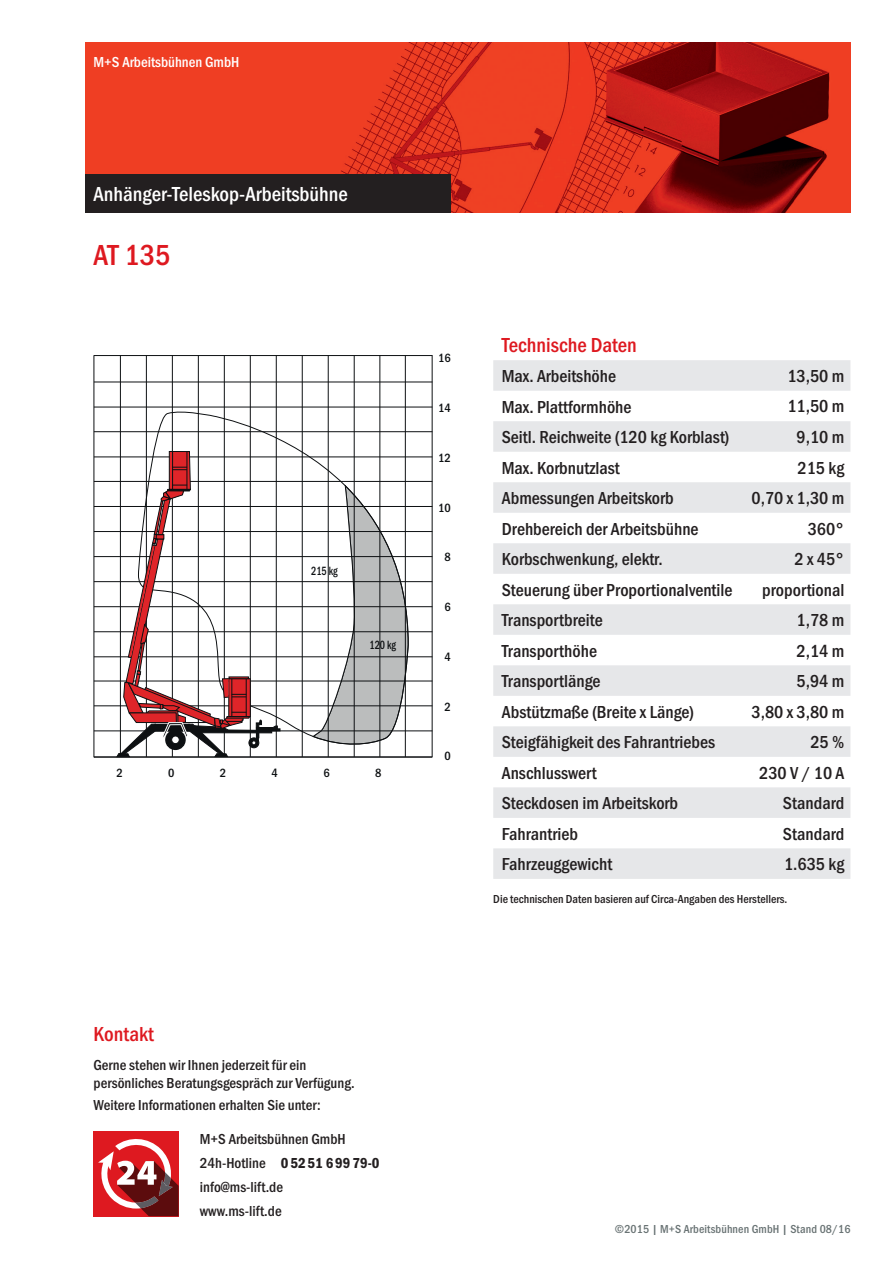
<style>
.page{position:relative;width:893px;height:1263px;background:#fff}
.page>*{position:absolute;margin:0;border:0;box-sizing:border-box;transform-origin:0 0}
.t1{font:30px "Franklin Got URWT Med Con";color:#de1920}
.t2{font:21px "Franklin Got URWT Med Con";color:#fff}
.t3{font:21px "Franklin Got URWT Med Con";color:#de1920}
.t4{font:18px "Franklin Got URWT Med Con";color:#231f20}
.t5{font:15px/18px "Franklin Got URWT Med Con";color:#231f20}
.t6{font:15px "Franklin Got URWT Dem Con";color:#231f20}
.t7{font:15px "Franklin Got URWT Med Con";color:#fff}
.t8{font:12.45px "Franklin Got URWT Med Con";color:#0d1012}
.t9{font:12.45px "Franklin Got URWT Med Con";color:#0d1012;scale:.83 1}
.t10{font:12px "Franklin Got URWT Med Con";color:#231f20}
.t11{font:12px "Franklin Got URWT Med Con";letter-spacing:.01em;color:#697374}
.s1{font-family:"Franklin Got URWT Med Con"}
</style>
<div class="page">
<div style="left:94px;top:1131px;width:85px;height:85px;background:#de1920"></div>
<svg style="left:98px;top:1139px;width:81px;height:77px"></svg>
<img style="left:85px;top:42px;width:765px;height:171px">
<div style="left:85px;top:174px;width:366px;height:39px;background:#231f20"></div>
<svg style="left:493px;top:360px;width:357px;height:519px;fill:#e6e7e9"></svg>
<svg style="left:138px;top:409px;width:219px;height:328px"></svg>
<hr style="left:94px;top:355px;width:338px;height:1px;background:#0d1012">
<hr style="left:94px;top:382px;width:338px;height:1px;background:#0d1012">
<hr style="left:94px;top:407px;width:338px;height:1px;background:#0d1012">
<hr style="left:94px;top:431px;width:338px;height:1px;background:#0d1012">
<hr style="left:94px;top:456px;width:338px;height:1px;background:#0d1012">
<hr style="left:94px;top:481px;width:338px;height:1px;background:#0d1012">
<hr style="left:94px;top:506px;width:338px;height:1px;background:#0d1012">
<hr style="left:94px;top:531px;width:338px;height:1px;background:#0d1012">
<hr style="left:94px;top:556px;width:338px;height:1px;background:#0d1012">
<hr style="left:94px;top:581px;width:338px;height:1px;background:#0d1012">
<hr style="left:94px;top:606px;width:338px;height:1px;background:#0d1012">
<hr style="left:94px;top:631px;width:338px;height:1px;background:#0d1012">
<hr style="left:94px;top:656px;width:338px;height:1px;background:#0d1012">
<hr style="left:94px;top:681px;width:338px;height:1px;background:#0d1012">
<hr style="left:94px;top:705px;width:338px;height:1px;background:#0d1012">
<hr style="left:94px;top:730px;width:338px;height:1px;background:#0d1012">
<hr style="left:94px;top:756px;width:338px;height:2px;background:#0d1012">
<hr style="left:432px;top:355px;width:1px;height:402px;background:#0d1012">
<hr style="left:120px;top:355px;width:1px;height:402px;background:#0d1012">
<hr style="left:146px;top:355px;width:1px;height:402px;background:#0d1012">
<hr style="left:172px;top:355px;width:1px;height:402px;background:#0d1012">
<hr style="left:198px;top:355px;width:1px;height:402px;background:#0d1012">
<hr style="left:224px;top:355px;width:1px;height:402px;background:#0d1012">
<hr style="left:250px;top:355px;width:1px;height:402px;background:#0d1012">
<hr style="left:276px;top:355px;width:1px;height:402px;background:#0d1012">
<hr style="left:302px;top:355px;width:1px;height:402px;background:#0d1012">
<hr style="left:328px;top:355px;width:1px;height:402px;background:#0d1012">
<hr style="left:354px;top:355px;width:1px;height:402px;background:#0d1012">
<hr style="left:405px;top:355px;width:1px;height:402px;background:#0d1012">
<hr style="left:94px;top:355px;width:1px;height:402px;background:#0d1012">
<hr style="left:379px;top:355px;width:1px;height:402px;background:#0d1012">
<svg style="left:311px;top:484px;width:98px;height:264px"></svg>
<svg style="left:116px;top:451px;width:165px;height:306px"></svg>
<p class="t7" style="left:94px;top:53px;width:147px">M+S Arbeitsbühnen GmbH</p>
<p class="t2" style="left:94px;top:182px;width:256px">Anhänger-Teleskop-Arbeitsbühne</p>
<h1 class="t1" style="left:94px;top:238px;width:78px">AT 135</h1>
<p class="t9" style="left:311px;top:563px;width:33px">215 kg</p>
<p class="t9" style="left:369px;top:638px;width:33px">120 kg</p>
<p class="t8" style="left:116px;top:765px;width:8px">2</p>
<p class="t8" style="left:168px;top:765px;width:8px">0</p>
<p class="t8" style="left:220px;top:765px;width:8px">2</p>
<p class="t8" style="left:272px;top:765px;width:8px">4</p>
<p class="t8" style="left:323px;top:765px;width:8px">6</p>
<p class="t8" style="left:375px;top:765px;width:8px">8</p>
<p class="t8" style="left:438px;top:351px;width:14px">16</p>
<p class="t8" style="left:438px;top:401px;width:14px">14</p>
<p class="t8" style="left:438px;top:451px;width:14px">12</p>
<p class="t8" style="left:438px;top:500px;width:14px">10</p>
<p class="t8" style="left:444px;top:550px;width:8px">8</p>
<p class="t8" style="left:444px;top:600px;width:8px">6</p>
<p class="t8" style="left:444px;top:650px;width:8px">4</p>
<p class="t8" style="left:444px;top:699px;width:8px">2</p>
<p class="t8" style="left:444px;top:749px;width:8px">0</p>
<p class="t3" style="left:502px;top:333px;width:137px">Technische Daten</p>
<p class="t4" style="left:502px;top:366px;width:116px">Max. Arbeitshöhe</p>
<p class="t4" style="left:787px;top:366px;width:59px">13,50 m</p>
<p class="t4" style="left:502px;top:397px;width:131px">Max. Plattformhöhe</p>
<p class="t4" style="left:787px;top:396px;width:59px">11,50 m</p>
<p class="t4" style="left:502px;top:427px;width:229px">Seitl. Reichweite (120 kg Korblast)</p>
<p class="t4" style="left:797px;top:427px;width:49px">9,10 m</p>
<p class="t4" style="left:502px;top:458px;width:120px">Max. Korbnutzlast</p>
<p class="t4" style="left:797px;top:457px;width:48px">215 kg</p>
<p class="t4" style="left:502px;top:488px;width:173px">Abmessungen Arbeitskorb</p>
<p class="t4" style="left:751px;top:488px;width:94px">0,70 x 1,30 m</p>
<p class="t4" style="left:502px;top:519px;width:198px">Drehbereich der Arbeitsbühne</p>
<p class="t4" style="left:808px;top:518px;width:38px">360°</p>
<p class="t4" style="left:502px;top:549px;width:163px">Korbschwenkung, elektr.</p>
<p class="t4" style="left:794px;top:549px;width:51px">2 x 45°</p>
<p class="t4" style="left:502px;top:580px;width:232px">Steuerung über Proportionalventile</p>
<p class="t4" style="left:762px;top:579px;width:84px">proportional</p>
<p class="t4" style="left:502px;top:610px;width:102px">Transportbreite</p>
<p class="t4" style="left:797px;top:610px;width:49px">1,78 m</p>
<p class="t4" style="left:502px;top:641px;width:97px">Transporthöhe</p>
<p class="t4" style="left:797px;top:640px;width:49px">2,14 m</p>
<p class="t4" style="left:502px;top:671px;width:100px">Transportlänge</p>
<p class="t4" style="left:797px;top:671px;width:49px">5,94 m</p>
<p class="t4" style="left:502px;top:702px;width:194px">Abstützmaße (Breite x Länge)</p>
<p class="t4" style="left:751px;top:701px;width:94px">3,80 x 3,80 m</p>
<p class="t4" style="left:502px;top:732px;width:215px">Steigfähigkeit des Fahrantriebes</p>
<p class="t4" style="left:810px;top:732px;width:36px">25 %</p>
<p class="t4" style="left:502px;top:763px;width:96px">Anschlusswert</p>
<p class="t4" style="left:759px;top:762px;width:87px">230 V / 10 A</p>
<p class="t4" style="left:502px;top:793px;width:178px">Steckdosen im Arbeitskorb</p>
<p class="t4" style="left:783px;top:793px;width:63px">Standard</p>
<p class="t4" style="left:502px;top:824px;width:78px">Fahrantrieb</p>
<p class="t4" style="left:783px;top:823px;width:63px">Standard</p>
<p class="t4" style="left:502px;top:854px;width:112px">Fahrzeuggewicht</p>
<p class="t4" style="left:784px;top:854px;width:62px">1.635 kg</p>
<p class="t10" style="left:493px;top:892px;width:296px">Die technischen Daten basieren auf Circa-Angaben des Herstellers.</p>
<p class="t3" style="left:94px;top:1022px;width:62px">Kontakt</p>
<p class="t5" style="left:94px;top:1056px;width:263px">Gerne stehen wir Ihnen jederzeit für ein persönliches Beratungsgespräch zur Verfügung.</p>
<p class="t5" style="left:94px;top:1096px;width:229px">Weitere Informationen erhalten Sie unter:</p>
<p class="t5" style="left:200px;top:1130px;width:147px">M+S Arbeitsbühnen GmbH</p>
<p class="t6" style="left:200px;top:1155px;width:181px"><span class="s1">24h-Hotline</span> 0 52 51 6 99 79-0</p>
<p class="t5" style="left:200px;top:1175px;width:85px;line-height:24px">info@ms-lift.de www.ms-lift.de</p>
<p class="t11" style="left:615px;top:1222px;width:237px">©2015 | M+S Arbeitsbühnen GmbH | Stand 08/16</p>
</div>
